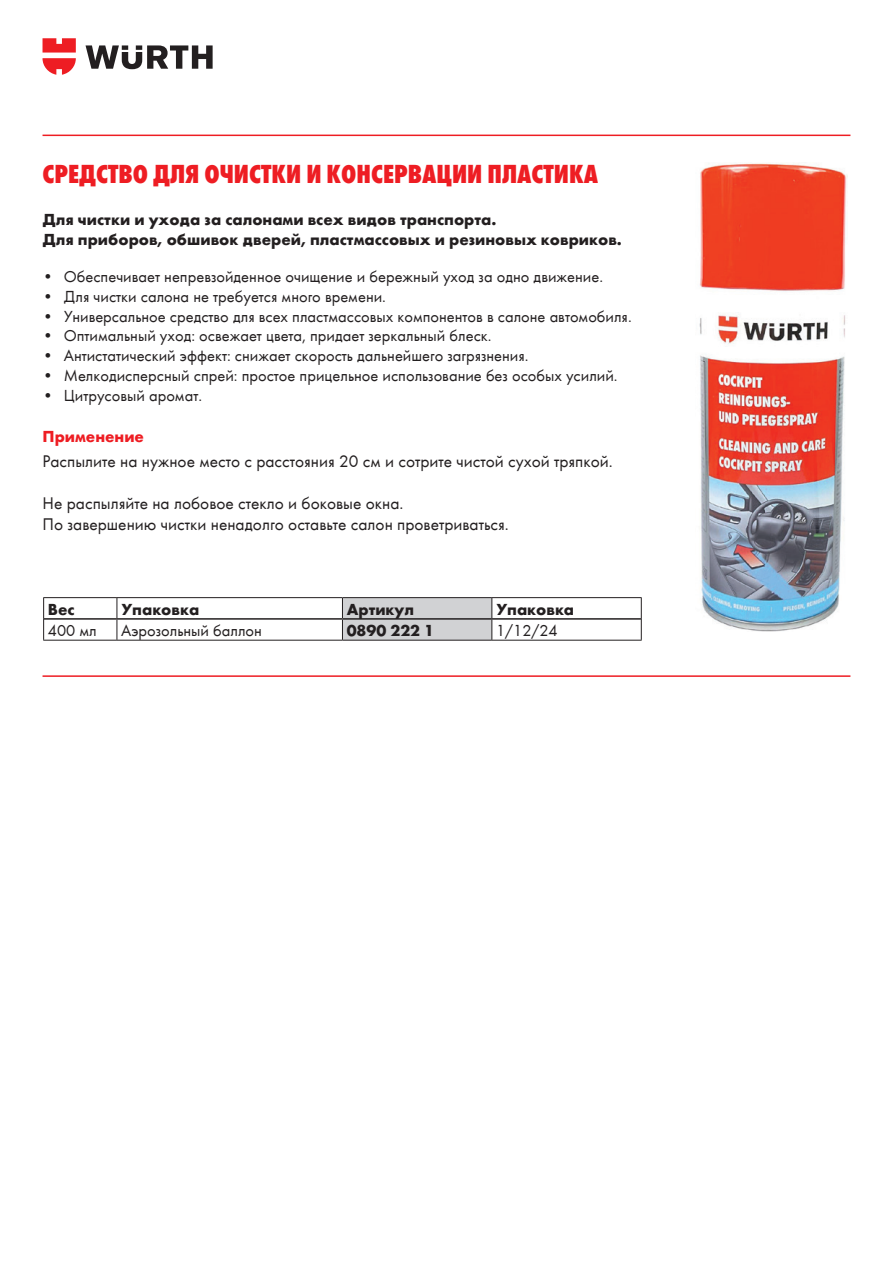
<style>
.page{position:relative;width:893px;height:1263px;background:#fff}
.page>*{position:absolute;margin:0;border:0;box-sizing:border-box;transform-origin:0 0}
.t1{font:27px "Wuerth Extra Bold Cond Caps";color:#ee1d23}
.t2{font:17.4px/20.9px "Wuerth";color:#231f20}
.t3{font:16.5px "Wuerth";color:#231f20}
.t4{font:700 16.5px/19.8px "Wuerth";color:#231f20}
.t5{font:700 16.5px "Wuerth";color:#ee1d23}
</style>
<div class="page">
<svg style="left:86px;top:45px;width:127px;height:24px"></svg>
<svg style="left:43px;top:38px;width:33px;height:37px"></svg>
<hr style="left:43px;top:135px;width:807px;height:1px;background:#ee1d23">
<img style="left:699px;top:163px;width:149px;height:468px">
<hr style="left:43px;top:597px;width:74px;height:1px;background:#231f20">
<hr style="left:117px;top:597px;width:225px;height:1px;background:#231f20">
<hr style="left:342px;top:597px;width:150px;height:1px;background:#231f20">
<hr style="left:492px;top:597px;width:150px;height:1px;background:#231f20">
<svg style="left:43px;top:598px;width:1px;height:42px"></svg>
<svg style="left:117px;top:598px;width:1px;height:42px"></svg>
<div style="left:342px;top:598px;width:150px;height:42px;background:#d1d2d4"></div>
<svg style="left:641px;top:598px;width:1px;height:42px"></svg>
<hr style="left:43px;top:640px;width:74px;height:1px;background:#231f20">
<hr style="left:117px;top:640px;width:225px;height:1px;background:#231f20">
<hr style="left:342px;top:640px;width:150px;height:1px;background:#231f20">
<hr style="left:492px;top:640px;width:150px;height:1px;background:#231f20">
<hr style="left:44px;top:618px;width:73px;height:2px;background:#231f20">
<hr style="left:117px;top:618px;width:225px;height:2px;background:#231f20">
<hr style="left:342px;top:618px;width:150px;height:2px;background:#231f20">
<hr style="left:492px;top:618px;width:149px;height:2px;background:#231f20">
<hr style="left:43px;top:675px;width:807px;height:2px;background:#ee1d23">
<h1 class="t1" style="left:43px;top:155px;width:557px">Средство для очистки и консервации пластика</h1>
<p class="t4" style="left:43px;top:209px;width:581px">Для чистки и ухода за салонами всех видов транспорта.<br>Для приборов, обшивок дверей, пластмассовых и резиновых ковриков.</p>
<p class="t3" style="left:43px;top:265px;width:562px">• Обеспечивает непревзойденное очищение и бережный уход за одно движение.</p>
<p class="t3" style="left:43px;top:285px;width:345px">• Для чистки салона не требуется много времени.</p>
<p class="t3" style="left:43px;top:305px;width:591px">• Универсальное средство для всех пластмассовых компонентов в салоне автомобиля.</p>
<p class="t3" style="left:43px;top:325px;width:450px">• Оптимальный уход: освежает цвета, придает зеркальный блеск.</p>
<p class="t3" style="left:43px;top:344px;width:487px">• Антистатический эффект: снижает скорость дальнейшего загрязнения.</p>
<p class="t3" style="left:43px;top:364px;width:577px">• Мелкодисперсный спрей: простое прицельное использование без особых усилий.</p>
<p class="t3" style="left:43px;top:384px;width:161px">• Цитрусовый аромат.</p>
<p class="t5" style="left:43px;top:424px;width:103px">Применение</p>
<p class="t2" style="left:43px;top:450px;width:572px">Распылите на нужное место с расстояния 20 см и сотрите чистой сухой тряпкой.</p>
<p class="t2" style="left:43px;top:492px;width:468px">Не распыляйте на лобовое стекло и боковые окна.<br>По завершению чистки ненадолго оставьте салон проветриваться.</p>
<p class="t4" style="left:48px;top:598px;width:28px">Вес</p>
<p class="t4" style="left:121px;top:598px;width:80px">Упаковка</p>
<p class="t4" style="left:347px;top:598px;width:69px">Артикул</p>
<p class="t4" style="left:496px;top:598px;width:80px">Упаковка</p>
<p class="t3" style="left:48px;top:619px;width:50px">400 мл</p>
<p class="t3" style="left:121px;top:619px;width:142px">Аэрозольный баллон</p>
<p class="t4" style="left:347px;top:619px;width:89px">0890 222 1</p>
<p class="t3" style="left:496px;top:619px;width:63px">1/12/24</p>
</div>
